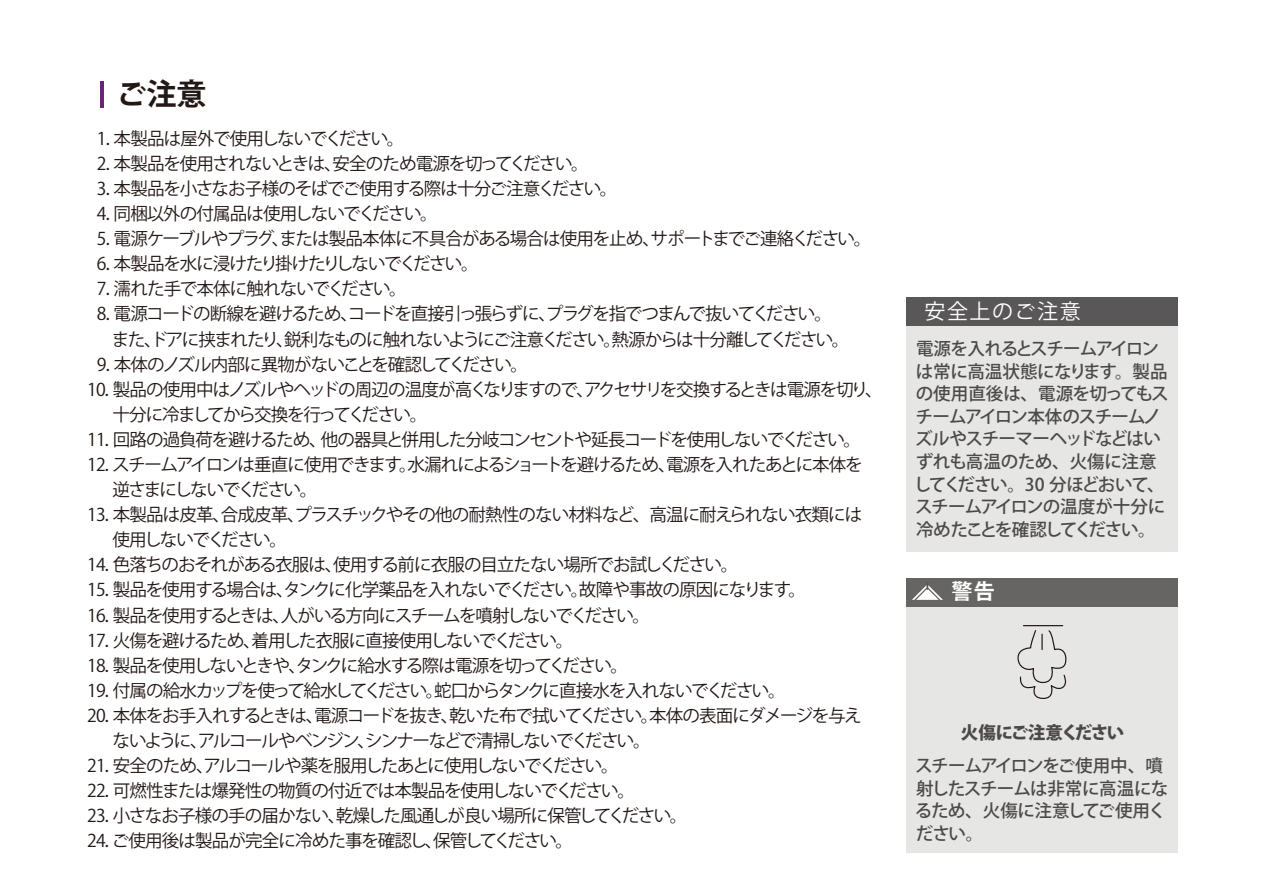
<style>
.page{position:relative;width:1263px;height:893px;background:#fff}
.page>*{position:absolute;margin:0;border:0;box-sizing:border-box;transform-origin:0 0}
.t1{font:700 30.15px "Koz Go Pr 6 N";color:#221815}
.t2{font:21px "Koz Go Pr 6 N";letter-spacing:.07em;color:#fff}
.t3{font:700 21px "Koz Go Pr 6 N";color:#fff}
.t4{font:17.55px/25px "Koz Go Pr 6 N";letter-spacing:-.07em;color:#221815}
.t5{font:17.55px "Koz Go Pr 6 N";letter-spacing:-.05em;color:#221815}
.t6{font:500 17.55px/22.6px "Koz Go Pr 6 N";letter-spacing:-.05em;color:#4c4948}
.t7{font:17.55px "Koz Go Pr 6 N";letter-spacing:-.1em;color:#221815}
.t8{font:17.55px "Koz Go Pr 6 N";letter-spacing:-.09em;color:#221815}
.t9{font:17.55px "Koz Go Pr 6 N";letter-spacing:-.095em;color:#221815}
.t10{font:800 17.55px "Koz Go Pr 6 N";letter-spacing:-.08em;color:#4c4948}
</style>
<div class="page">
<div style="left:906px;top:578px;width:272px;height:274px;background:#e6e6e5"></div>
<hr style="left:1023px;top:625px;width:40px;height:1px;background:#221714">
<svg style="left:1017px;top:630px;width:50px;height:69px"></svg>
<div style="left:906px;top:578px;width:272px;height:28px;background:#666564"></div>
<svg style="left:912px;top:583px;width:31px;height:17px"></svg>
<div style="left:906px;top:298px;width:272px;height:254px;background:#e6e6e5"></div>
<div style="left:906px;top:298px;width:272px;height:28px;background:#595757"></div>
<hr style="left:100px;top:81px;width:4px;height:26px;background:#6c227a">
<h1 class="t1" style="left:117px;top:77px;width:91px">ご注意</h1>
<p class="t4" style="left:97px;top:126px;width:776px">1．本製品は屋外で使用しないでください。<br>2．本製品を使用されないときは、安全のため電源を切ってください。<br>3．本製品を小さなお子様のそばでご使用する際は十分ご注意ください。<br>4．同梱以外の付属品は使用しないでください。<br>5．電源ケーブルやプラグ、または製品本体に不具合がある場合は使用を止め、サポートまでご連絡ください。6．本製品を水に浸けたり掛けたりしないでください。<br>7．濡れた手で本体に触れないでください。<br>8．電源コードの断線を避けるため、コードを直接引っ張らずに、プラグを指でつまんで抜いてください。</p>
<p class="t8" style="left:112px;top:329px;width:739px">また、ドアに挟まれたり、鋭利なものに触れないようにご注意ください。熱源からは十分離してください。</p>
<p class="t4" style="left:97px;top:352px;width:433px">9．本体のノズル内部に異物がないことを確認してください。</p>
<p class="t4" style="left:87px;top:377px;width:797px">10．製品の使用中はノズルやヘッドの周辺の温度が高くなりますので、アクセサリを交換するときは電源を切り、</p>
<p class="t9" style="left:112px;top:404px;width:316px">十分に冷ましてから交換を行ってください。</p>
<p class="t4" style="left:87px;top:427px;width:775px">11．回路の過負荷を避けるため、他の器具と併用した分岐コンセントや延長コードを使用しないでください。</p>
<p class="t4" style="left:87px;top:452px;width:777px">12．スチームアイロンは垂直に使用できます。水漏れによるショートを避けるため、電源を入れたあとに本体を</p>
<p class="t7" style="left:112px;top:480px;width:206px">逆さまにしないでください。</p>
<p class="t5" style="left:87px;top:505px;width:776px">13．本製品は皮革、合成皮革、プラスチックやその他の耐熱性のない材料など、高温に耐えられない衣類には</p>
<p class="t7" style="left:112px;top:530px;width:176px">使用しないでください。</p>
<p class="t4" style="left:87px;top:553px;width:652px">14．色落ちのおそれがある衣服は、使用する前に衣服の目立たない場所でお試しください。</p>
<p class="t5" style="left:87px;top:580px;width:720px">15．製品を使用する場合は、タンクに化学薬品を入れないでください。故障や事故の原因になります。</p>
<p class="t4" style="left:87px;top:603px;width:564px">16．製品を使用するときは、人がいる方向にスチームを噴射しないでください。</p>
<p class="t4" style="left:87px;top:628px;width:487px">17．火傷を避けるため、着用した衣服に直接使用しないでください。</p>
<p class="t4" style="left:87px;top:653px;width:542px">18．製品を使用しないときや、タンクに給水する際は電源を切ってください。</p>
<p class="t4" style="left:87px;top:678px;width:700px">19．付属の給水カップを使って給水してください。蛇口からタンクに直接水を入れないでください。</p>
<p class="t4" style="left:87px;top:703px;width:776px">20．本体をお手入れするときは、電源コードを抜き、乾いた布で拭いてください。本体の表面にダメージを与え</p>
<p class="t7" style="left:112px;top:731px;width:540px">ないように、アルコールやベンジン、シンナーなどで清掃しないでください。</p>
<p class="t4" style="left:87px;top:753px;width:533px">21．安全のため、アルコールや薬を服用したあとに使用しないでください。</p>
<p class="t5" style="left:87px;top:781px;width:549px">22．可燃性または爆発性の物質の付近では本製品を使用しないでください。</p>
<p class="t5" style="left:87px;top:806px;width:602px">23．小さなお子様の手の届かない、乾燥した風通しが良い場所に保管してください。</p>
<p class="t5" style="left:87px;top:831px;width:487px">24．ご使用後は製品が完全に冷めた事を確認し、保管してください。</p>
<p class="t2" style="left:924px;top:300px;width:158px">安全上のご注意</p>
<p class="t6" style="left:914px;top:338px;width:256px">電源を入れるとスチームアイロンは常に高温状態になります。製品の使用直後は、電源を切ってもスチームアイロン本体のスチームノズルやスチーマーヘッドなどはいずれも高温のため、火傷に注意してください。30 分ほどおいて、スチームアイロンの温度が十分に冷めたことを確認してください。</p>
<p class="t3" style="left:951px;top:579px;width:45px">警告</p>
<p class="t10" style="left:961px;top:722px;width:165px">火傷にご注意ください</p>
<p class="t6" style="left:915px;top:755px;width:255px">スチームアイロンをご使用中、噴射したスチームは非常に高温になるため、火傷に注意してご使用ください。</p>
</div>
